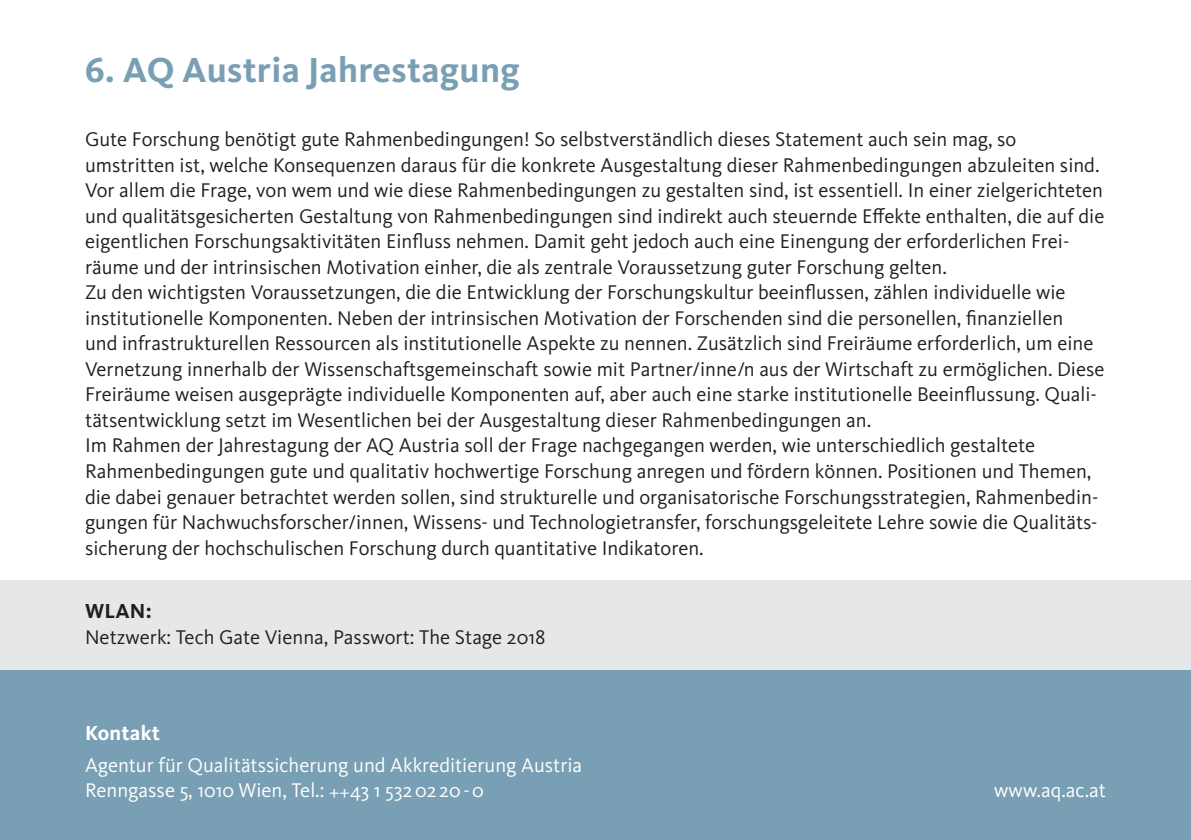
<style>
.page{position:relative;width:1191px;height:840px;background:#fff}
.page>*{position:absolute;margin:0;border:0;box-sizing:border-box;transform-origin:0 0}
.t1{font:700 36px "Kievit OT";letter-spacing:.01em;color:#789fb3}
.t2{font:700 21px "Kievit OT";letter-spacing:.01em;color:#fff}
.t3{font:700 21px "Kievit OT";color:#231f20}
.t4{font:20.4px/25.6px "Kievit OT";color:#231f20}
.t5{font:20.4px/25.6px "Kievit OT";color:#fff}
.s1{font-size:18px}
</style>
<div class="page">
<hr style="left:1190px;top:0;width:1px;height:839px;background:#789fb3">
<div style="left:0;top:669px;width:1191px;height:170px;background:#789fb3"></div>
<div style="left:0;top:579px;width:1191px;height:90px;background:#e6e7e9"></div>
<h1 class="t1" style="left:85px;top:48px;width:436px">6. AQ Austria Jahrestagung</h1>
<p class="t4" style="left:85px;top:126px;width:1021px">Gute Forschung benötigt gute Rahmenbedingungen! So selbstverständlich dieses Statement auch sein mag, so umstritten ist, welche Konsequenzen daraus für die konkrete Ausgestaltung dieser Rahmenbedingungen abzuleiten sind.<br>Vor allem die Frage, von wem und wie diese Rahmenbedingungen zu gestalten sind, ist essentiell. In einer zielgerichteten und qualitätsgesicherten Gestaltung von Rahmenbedingungen sind indirekt auch steuernde Effekte enthalten, die auf die eigentlichen Forschungsaktivitäten Einfluss nehmen. Damit geht jedoch auch eine Einengung der erforderlichen Frei&shy;räume und der intrinsischen Motivation einher, die als zentrale Voraussetzung guter Forschung gelten.<br>Zu den wichtigsten Voraussetzungen, die die Entwicklung der Forschungskultur beeinflussen, zählen individuelle wie institutionelle Komponenten. Neben der intrinsischen Motivation der Forschenden sind die personellen, finanziellen<br>und infrastrukturellen Ressourcen als institutionelle Aspekte zu nennen. Zusätzlich sind Freiräume erforderlich, um eine Vernetzung innerhalb der Wissenschaftsgemeinschaft sowie mit Partner/inne/n aus der Wirtschaft zu ermöglichen. Diese Freiräume weisen ausgeprägte individuelle Komponenten auf, aber auch eine starke institutionelle Beeinflussung. Quali&shy;tätsentwicklung setzt im Wesentlichen bei der Ausgestaltung dieser Rahmenbedingungen an.<br>Im Rahmen der Jahrestagung der AQ Austria soll der Frage nachgegangen werden, wie unterschiedlich gestaltete Rahmenbedingungen gute und qualitativ hochwertige Forschung anregen und fördern können. Positionen und Themen, die dabei genauer betrachtet werden sollen, sind strukturelle und organisatorische Forschungsstrategien, Rahmenbedin&shy;gungen für Nachwuchsforscher/innen, Wissens- und Technologietransfer, forschungsgeleitete Lehre sowie die Qualitäts&shy;sicherung der hochschulischen Forschung durch quantitative Indikatoren.</p>
<p class="t3" style="left:85px;top:598px;width:68px">WLAN:</p>
<p class="t4" style="left:85px;top:623px;width:462px">Netzwerk: Tech Gate Vienna, Passwort: The Stage 2018</p>
<p class="t2" style="left:85px;top:719px;width:76px">Kontakt</p>
<p class="t5" style="left:85px;top:751px;width:498px">Agentur für Qualitätssicherung und Akkreditierung Austria<br>Renngasse 5, 1010 Wien, Tel.: <span class="s1">++</span>43 1 53202 20-0</p>
<p class="t5" style="left:994px;top:776px;width:113px">www.aq.ac.at</p>
</div>
